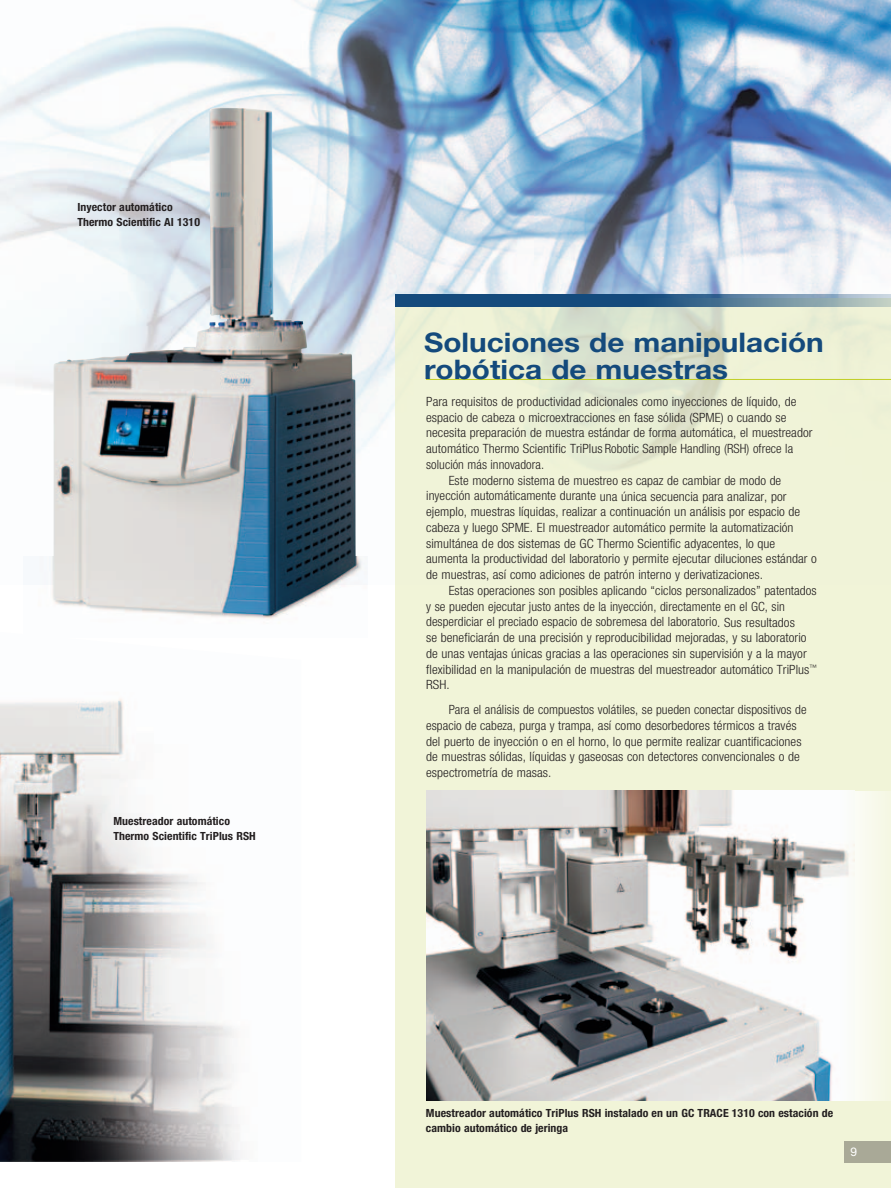
<style>
.page{position:relative;width:891px;height:1188px;background:#fff}
.page>*{position:absolute;margin:0;border:0;box-sizing:border-box;transform-origin:0 0}
.t1{font:700 27px/27px "Helvetica Neue LT Std";color:#144a7c;scale:1.1 1}
.t2{font:300 condensed 12.75px "Helvetica Neue LT Std";letter-spacing:.005em;color:#231f20;scale:1.05 1}
.t3{font:300 condensed 12.75px/15.8px "Helvetica Neue LT Std";letter-spacing:.005em;color:#231f20}
.t4{font:300 condensed 12.75px "Helvetica Neue LT Std";letter-spacing:.005em;color:#231f20;scale:1.04 1}
.t5{font:12px "Helvetica Neue LT Std";color:#fff}
.t6{font:700 condensed 11.25px/15px "Helvetica Neue LT Std";letter-spacing:.005em;color:#231f20;scale:1.05 1}
</style>
<div class="page">
<img style="left:0;top:0;width:891px;height:454px">
<img style="left:49px;top:556px;width:316px;height:63px">
<svg style="left:395px;top:307px;width:496px;height:881px;background:#eef1d6"></svg>
<div style="left:426px;top:791px;width:465px;height:309px;background:#f8faed"></div>
<img style="left:426px;top:791px;width:427px;height:309px">
<hr style="left:426px;top:379px;width:465px;height:1px;background:#c1ce23">
<svg style="left:395px;top:294px;width:496px;height:13px;background:#3f6b8f"></svg>
<img style="left:0;top:699px;width:242px;height:463px">
<div style="left:844px;top:1142px;width:47px;height:21px;background:#a9a997"></div>
<img style="left:53px;top:108px;width:303px;height:507px">
<p class="t6" style="left:77px;top:200px;width:118px">Inyector automático<br>Thermo Scientific AI 1310</p>
<p class="t6" style="left:113px;top:814px;width:137px">Muestreador automático<br>Thermo Scientific TriPlus RSH</p>
<h1 class="t1" style="left:424px;top:329px;width:365px">Soluciones de manipulación robótica de muestras</h1>
<p class="t2" style="left:426px;top:394px;width:354px">Para requisitos de productividad adicionales como inyecciones de líquido, de</p>
<p class="t2" style="left:426px;top:410px;width:345px">espacio de cabeza o microextracciones en fase sólida (SPME) o cuando se</p>
<p class="t2" style="left:426px;top:426px;width:369px">necesita preparación de muestra estándar de forma automática, el muestreador</p>
<p class="t2" style="left:426px;top:441px;width:351px">automático Thermo Scientific TriPlus Robotic Sample Handling (RSH) ofrece la</p>
<p class="t3" style="left:426px;top:457px;width:119px">solución más innovadora.</p>
<p class="t4" style="left:449px;top:473px;width:321px">Este moderno sistema de muestreo es capaz de cambiar de modo de</p>
<p class="t4" style="left:426px;top:489px;width:348px">inyección automáticamente durante una única secuencia para analizar, por</p>
<p class="t2" style="left:426px;top:504px;width:358px">ejemplo, muestras líquidas, realizar a continuación un análisis por espacio de</p>
<p class="t2" style="left:426px;top:520px;width:351px">cabeza y luego SPME. El muestreador automático permite la automatización</p>
<p class="t2" style="left:426px;top:536px;width:334px">simultánea de dos sistemas de GC Thermo Scientific adyacentes, lo que</p>
<p class="t2" style="left:426px;top:552px;width:374px">aumenta la productividad del laboratorio y permite ejecutar diluciones estándar o</p>
<p class="t2" style="left:426px;top:567px;width:322px">de muestras, así como adiciones de patrón interno y derivatizaciones.</p>
<p class="t4" style="left:449px;top:583px;width:355px">Estas operaciones son posibles aplicando “ciclos personalizados” patentados</p>
<p class="t4" style="left:426px;top:599px;width:347px">y se pueden ejecutar justo antes de la inyección, directamente en el GC, sin</p>
<p class="t3" style="left:426px;top:614px;width:370px">desperdiciar el preciado espacio de sobremesa del laboratorio. Sus resultados</p>
<p class="t2" style="left:426px;top:630px;width:364px">se beneficiarán de una precisión y reproducibilidad mejoradas, y su laboratorio</p>
<p class="t2" style="left:426px;top:646px;width:364px">de unas ventajas únicas gracias a las operaciones sin supervisión y a la mayor</p>
<p class="t2" style="left:426px;top:662px;width:374px">flexibilidad en la manipulación de muestras del muestreador automático TriPlus<sup>™</sup></p>
<p class="t2" style="left:426px;top:678px;width:24px">RSH.</p>
<p class="t3" style="left:426px;top:702px;width:382px;text-indent:22px">Para el análisis de compuestos volátiles, se pueden conectar dispositivos de espacio de cabeza, purga y trampa, así como desorbedores térmicos a través del puerto de inyección o en el horno, lo que permite realizar cuantificaciones de muestras sólidas, líquidas y gaseosas con detectores convencionales o de espectrometría de masas.</p>
<p class="t6" style="left:426px;top:1105px;width:389px">Muestreador automático TriPlus RSH instalado en un GC TRACE 1310 con estación de cambio automático de jeringa</p>
<p class="t5" style="left:850px;top:1145px;width:8px">9</p>
</div>
